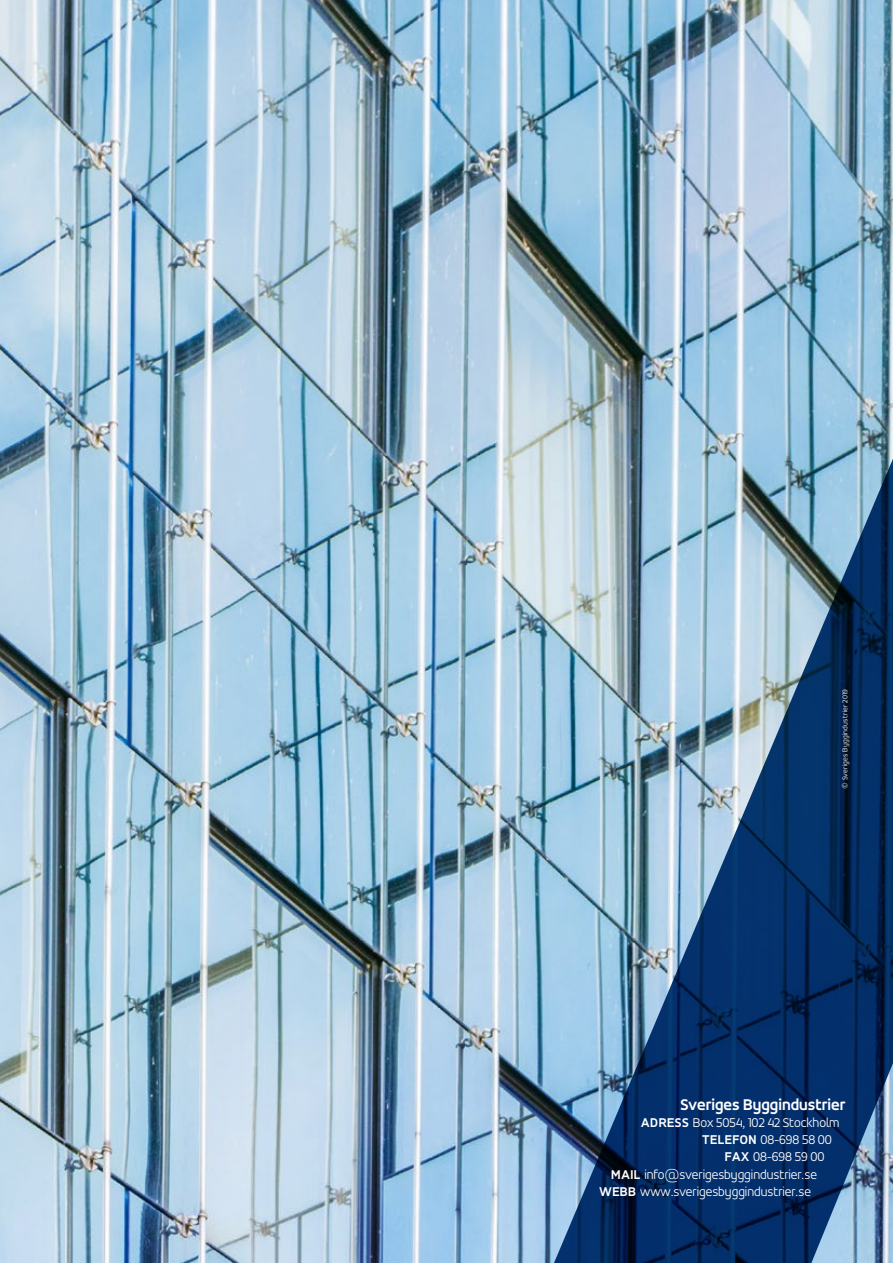
<style>
.page{position:relative;width:893px;height:1263px;background:#fff}
.page>*{position:absolute;margin:0;border:0;box-sizing:border-box;transform-origin:0 0}
.t1{font:700 16.5px "Accord Alt";color:#fff}
.t2{font:300 13.5px "Accord Alt";color:#fff}
.t3{font:300 7.5px "Accord Alt";letter-spacing:.035em;color:#fff}
.s1{font-weight:700}
</style>
<div class="page">
<img style="left:0;top:0;width:472px;height:1263px">
<img style="left:472px;top:0;width:421px;height:1263px">
<p class="t3" style="left:841px;top:789px;width:102px;rotate:-90deg">© Sveriges Byggindustrier 2019</p>
<p class="t1" style="left:680px;top:1094px;width:167px">Sveriges Byggindustrier</p>
<p class="t2" style="left:641px;top:1114px;width:200px"><span class="s1">ADRESS</span> Box 5054, 102 42 Stockholm</p>
<p class="t2" style="left:702px;top:1132px;width:131px"><span class="s1">TELEFON</span> 08-698 58 00</p>
<p class="t2" style="left:725px;top:1149px;width:101px"><span class="s1">FAX</span> 08-698 59 00</p>
<p class="t2" style="left:611px;top:1166px;width:207px"><span class="s1">MAIL</span> info@sverigesbyggindustrier.se</p>
<p class="t2" style="left:599px;top:1183px;width:213px"><span class="s1">WEBB</span> www.sverigesbyggindustrier.se</p>
</div>
